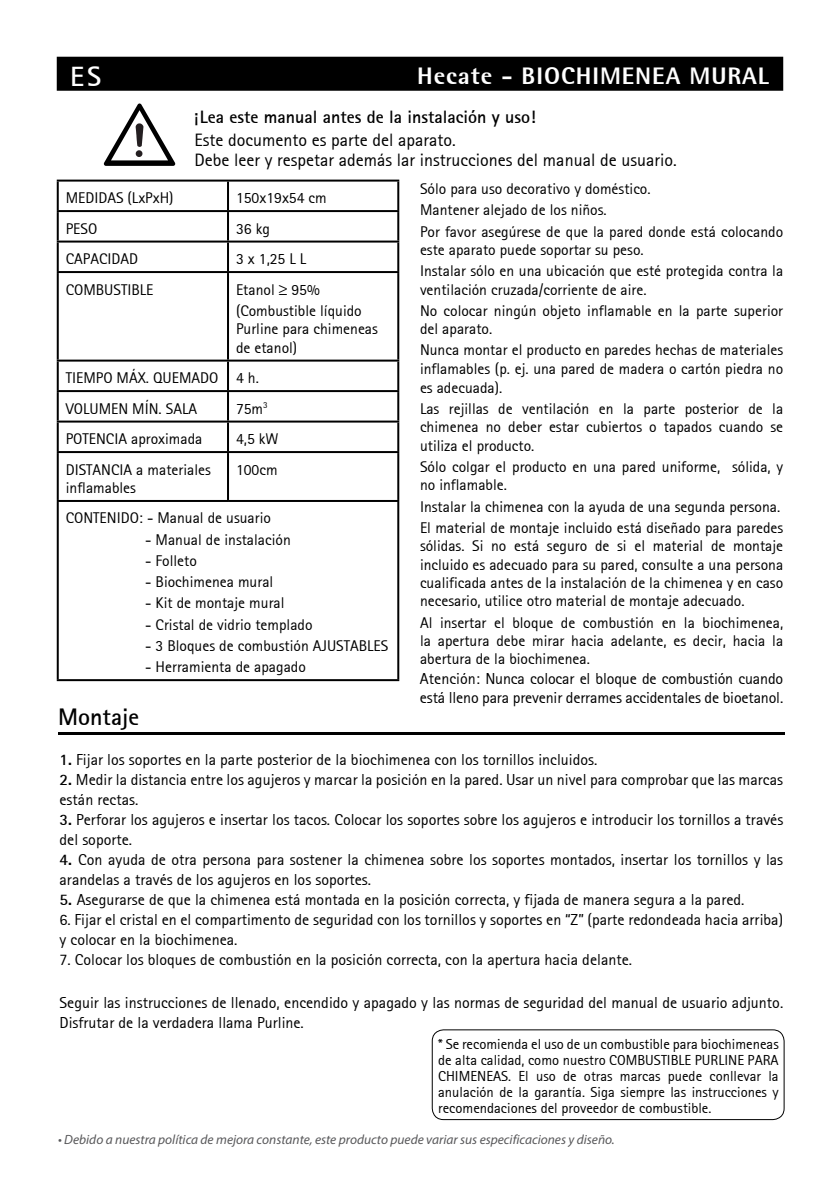
<style>
.page{position:relative;width:840px;height:1191px;background:#fff}
.page>*{position:absolute;margin:0;border:0;box-sizing:border-box;transform-origin:0 0}
.t1{font:700 28px "AT Rotis Sans Serif";color:#fff}
.t2{font:800 24px "AT Rotis Semi Sans";letter-spacing:.04em;color:#fff}
.t3{font:700 24px "AT Rotis Sans Serif";color:#000}
.t4{font:18px/20px "AT Rotis Sans Serif";color:#000}
.t5{font:700 18px "AT Rotis Sans Serif";color:#000}
.t6{font:16px/20px "AT Rotis Sans Serif";color:#000}
.t7{font:15.6px/18.4px "AT Rotis Sans Serif";color:#000}
.t8{font:14.6px/16px "AT Rotis Sans Serif";color:#000;text-align:justify}
.t9{font:italic 13.4px "Myriad Pro";color:#58585a}
.s1{font-weight:700}
</style>
<div class="page">
<hr style="left:57px;top:180px;width:171px;height:2px;background:#000">
<hr style="left:57px;top:182px;width:2px;height:28px;background:#000">
<hr style="left:228px;top:180px;width:171px;height:2px;background:#000">
<hr style="left:227px;top:182px;width:2px;height:28px;background:#000">
<hr style="left:397px;top:182px;width:2px;height:28px;background:#000">
<hr style="left:57px;top:210px;width:171px;height:2px;background:#000">
<hr style="left:57px;top:212px;width:2px;height:28px;background:#000">
<hr style="left:228px;top:210px;width:171px;height:2px;background:#000">
<hr style="left:227px;top:212px;width:2px;height:28px;background:#000">
<hr style="left:397px;top:212px;width:2px;height:28px;background:#000">
<hr style="left:57px;top:240px;width:171px;height:2px;background:#000">
<hr style="left:57px;top:242px;width:2px;height:29px;background:#000">
<hr style="left:228px;top:240px;width:171px;height:2px;background:#000">
<hr style="left:227px;top:242px;width:2px;height:29px;background:#000">
<hr style="left:397px;top:242px;width:2px;height:29px;background:#000">
<hr style="left:57px;top:271px;width:171px;height:2px;background:#000">
<hr style="left:57px;top:273px;width:2px;height:86px;background:#000">
<hr style="left:228px;top:271px;width:171px;height:2px;background:#000">
<hr style="left:227px;top:273px;width:2px;height:86px;background:#000">
<hr style="left:397px;top:273px;width:2px;height:86px;background:#000">
<hr style="left:57px;top:359px;width:171px;height:2px;background:#000">
<hr style="left:57px;top:361px;width:2px;height:29px;background:#000">
<hr style="left:228px;top:359px;width:171px;height:2px;background:#000">
<hr style="left:227px;top:361px;width:2px;height:29px;background:#000">
<hr style="left:397px;top:361px;width:2px;height:29px;background:#000">
<hr style="left:57px;top:390px;width:171px;height:2px;background:#000">
<hr style="left:57px;top:392px;width:2px;height:28px;background:#000">
<hr style="left:228px;top:390px;width:171px;height:2px;background:#000">
<hr style="left:227px;top:392px;width:2px;height:28px;background:#000">
<hr style="left:397px;top:392px;width:2px;height:28px;background:#000">
<hr style="left:57px;top:420px;width:171px;height:2px;background:#000">
<hr style="left:57px;top:422px;width:2px;height:29px;background:#000">
<hr style="left:228px;top:420px;width:171px;height:2px;background:#000">
<hr style="left:227px;top:422px;width:2px;height:29px;background:#000">
<hr style="left:397px;top:422px;width:2px;height:29px;background:#000">
<hr style="left:57px;top:451px;width:171px;height:2px;background:#000">
<hr style="left:57px;top:453px;width:2px;height:47px;background:#000">
<hr style="left:228px;top:451px;width:171px;height:2px;background:#000">
<hr style="left:227px;top:453px;width:2px;height:47px;background:#000">
<hr style="left:397px;top:453px;width:2px;height:47px;background:#000">
<hr style="left:57px;top:500px;width:171px;height:2px;background:#000">
<hr style="left:57px;top:502px;width:2px;height:177px;background:#000">
<hr style="left:228px;top:500px;width:171px;height:2px;background:#000">
<hr style="left:397px;top:502px;width:2px;height:177px;background:#000">
<hr style="left:57px;top:679px;width:171px;height:2px;background:#000">
<hr style="left:228px;top:679px;width:171px;height:2px;background:#000">
<svg style="left:104px;top:103px;width:71px;height:63px"></svg>
<hr style="left:58px;top:732px;width:726px;height:3px;background:#000">
<div style="left:58px;top:58px;width:723px;height:32px;background:#000"></div>
<div style="left:57px;top:57px;width:725px;height:34px;border:2px solid #000"></div>
<div style="left:431px;top:1029px;width:353px;height:91px;border:1px solid #000;border-radius:11px"></div>
<h1 class="t1" style="left:70px;top:59px;width:32px">ES</h1>
<h2 class="t2" style="left:417px;top:61px;width:353px">Hecate - BIOCHIMENEA MURAL</h2>
<p class="t5" style="left:194px;top:105px;width:342px">¡Lea este manual antes de la instalación y uso!</p>
<p class="t4" style="left:194px;top:129px;width:483px">Este documento es parte del aparato.<br>Debe leer y respetar además lar instrucciones del manual de usuario.</p>
<p class="t7" style="left:66px;top:188px;width:109px">MEDIDAS (LxPxH)</p>
<p class="t7" style="left:236px;top:188px;width:92px">150x19x54 cm</p>
<p class="t7" style="left:66px;top:219px;width:33px">PESO</p>
<p class="t7" style="left:236px;top:219px;width:35px">36 kg</p>
<p class="t7" style="left:66px;top:249px;width:74px">CAPACIDAD</p>
<p class="t7" style="left:236px;top:249px;width:72px">3 x 1,25 L L</p>
<p class="t7" style="left:66px;top:280px;width:89px">COMBUSTIBLE</p>
<p class="t7" style="left:236px;top:278px;width:127px;line-height:21.2px">Etanol ≥ 95% (Combustible líquido</p>
<p class="t7" style="left:236px;top:319px;width:143px">Purline para chimeneas de etanol)</p>
<p class="t7" style="left:66px;top:362px;width:194px;line-height:30.4px">TIEMPO MÁX. QUEMADO 4 h.<br>VOLUMEN MÍN. SALA</p>
<p class="t7" style="left:236px;top:399px;width:33px">75m<sup>3</sup></p>
<p class="t7" style="left:66px;top:429px;width:138px">POTENCIA aproximada</p>
<p class="t7" style="left:236px;top:429px;width:44px">4,5 kW</p>
<p class="t7" style="left:66px;top:460px;width:147px">DISTANCIA a materiales inflamables</p>
<p class="t7" style="left:236px;top:460px;width:43px">100cm</p>
<p class="t7" style="left:66px;top:509px;width:207px">CONTENIDO: - Manual de usuario</p>
<p class="t7" style="left:145px;top:530px;width:147px">- Manual de instalación</p>
<p class="t7" style="left:145px;top:551px;width:53px">- Folleto</p>
<p class="t7" style="left:145px;top:572px;width:129px">- Biochimenea mural</p>
<p class="t7" style="left:145px;top:594px;width:141px">- Kit de montaje mural</p>
<p class="t7" style="left:145px;top:615px;width:169px">- Cristal de vidrio templado</p>
<p class="t7" style="left:145px;top:636px;width:244px">- 3 Bloques de combustión AJUSTABLES</p>
<p class="t7" style="left:145px;top:657px;width:162px">- Herramienta de apagado</p>
<h2 class="t3" style="left:58px;top:701px;width:82px">Montaje</h2>
<p class="t7" style="left:420px;top:178px;width:364px;line-height:21.2px">Sólo para uso decorativo y doméstico.<br>Mantener alejado de los niños.<br>Por favor asegúrese de que la pared donde está colocando</p>
<p class="t7" style="left:420px;top:239px;width:364px;line-height:21.2px">este aparato puede soportar su peso.<br>Instalar sólo en una ubicación que esté protegida contra la</p>
<p class="t7" style="left:420px;top:278px;width:364px;line-height:21.2px">ventilación cruzada/corriente de aire.<br>No colocar ningún objeto inflamable en la parte superior</p>
<p class="t7" style="left:420px;top:318px;width:364px;line-height:21.2px">del aparato.<br>Nunca montar el producto en paredes hechas de materiales</p>
<p class="t7" style="left:420px;top:359px;width:364px">inflamables (p. ej. una pared de madera o cartón piedra no es adecuada).</p>
<p class="t7" style="left:420px;top:399px;width:364px;text-align:justify">Las rejillas de ventilación en la parte posterior de la chimenea no deber estar cubiertos o tapados cuando se utiliza el producto.</p>
<p class="t7" style="left:420px;top:457px;width:364px">Sólo colgar el producto en una pared uniforme, sólida, y no inflamable.</p>
<p class="t7" style="left:420px;top:495px;width:364px;line-height:21.2px">Instalar la chimenea con la ayuda de una segunda persona.<br>El material de montaje incluido está diseñado para paredes</p>
<p class="t7" style="left:420px;top:536px;width:364px;text-align:justify">sólidas. Si no está seguro de si el material de montaje incluido es adecuado para su pared, consulte a una persona cualificada antes de la instalación de la chimenea y en caso necesario, utilice otro material de montaje adecuado.</p>
<p class="t7" style="left:420px;top:613px;width:364px;text-align:justify">Al insertar el bloque de combustión en la biochimenea, la apertura debe mirar hacia adelante, es decir, hacia la abertura de la biochimenea.</p>
<p class="t6" style="left:420px;top:668px;width:364px;line-height:19.2px">Atención: Nunca colocar el bloque de combustión cuando está lleno para prevenir derrames accidentales de bioetanol.</p>
<p class="t6" style="left:59px;top:749px;width:539px"><span class="s1">1.</span> Fijar los soportes en la parte posterior de la biochimenea con los tornillos incluidos.</p>
<p class="t6" style="left:59px;top:769px;width:724px"><span class="s1">2.</span> Medir la distancia entre los agujeros y marcar la posición en la pared. Usar un nivel para comprobar que las marcas están rectas.</p>
<p class="t6" style="left:59px;top:809px;width:724px"><span class="s1">3.</span> Perforar los agujeros e insertar los tacos. Colocar los soportes sobre los agujeros e introducir los tornillos a través del soporte.</p>
<p class="t6" style="left:59px;top:849px;width:724px"><span class="s1">4.</span> Con ayuda de otra persona para sostener la chimenea sobre los soportes montados, insertar los tornillos y las arandelas a través de los agujeros en los soportes.</p>
<p class="t6" style="left:59px;top:889px;width:686px"><span class="s1">5.</span> Asegurarse de que la chimenea está montada en la posición correcta, y fijada de manera segura a la pared.</p>
<p class="t6" style="left:59px;top:909px;width:724px">6. Fijar el cristal en el compartimento de seguridad con los tornillos y soportes en “Z” (parte redondeada hacia arriba) y colocar en la biochimenea.</p>
<p class="t6" style="left:59px;top:949px;width:573px">7. Colocar los bloques de combustión en la posición correcta, con la apertura hacia delante.</p>
<p class="t6" style="left:59px;top:992px;width:724px">Seguir las instrucciones de llenado, encendido y apagado y las normas de seguridad del manual de usuario adjunto.<br>Disfrutar de la verdadera llama Purline.</p>
<p class="t8" style="left:438px;top:1035px;width:342px">* Se recomienda el uso de un combustible para biochimeneas de alta calidad, como nuestro COMBUSTIBLE PURLINE PARA CHIMENEAS. El uso de otras marcas puede conllevar la anulación de la garantía. Siga siempre las instrucciones y recomendaciones del proveedor de combustible.</p>
<p class="t9" style="left:58px;top:1131px;width:558px">• Debido a nuestra política de mejora constante, este producto puede variar sus especificaciones y diseño.</p>
</div>
